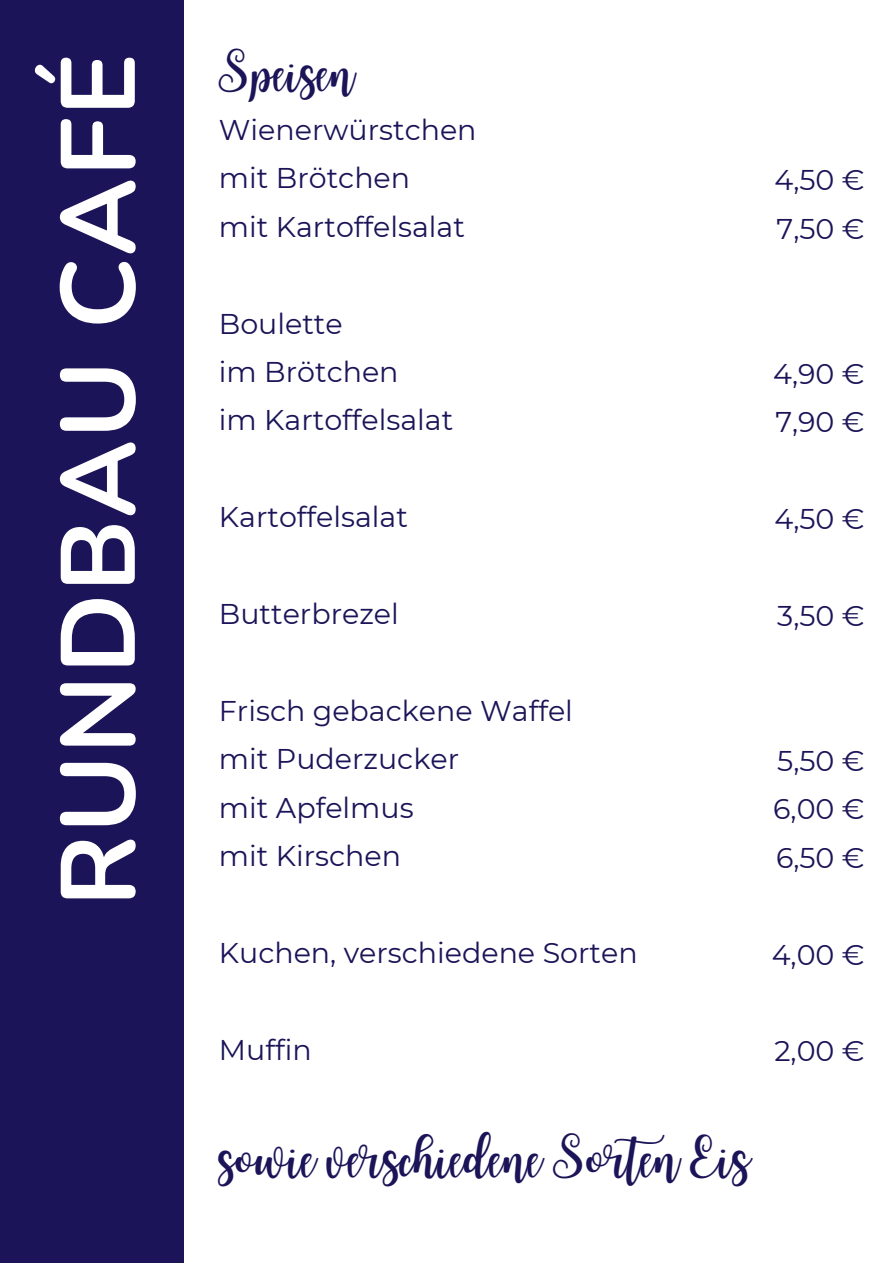
<style>
.page{position:relative;width:894px;height:1264px;background:#fff}
.page>*{position:absolute;margin:0;border:0;box-sizing:border-box;transform-origin:0 0}
.t1{font:700 105px "Nunito";letter-spacing:.015em;color:#fff}
.t2{font:42px "Joshico";color:#1b1458}
.t3{font:40.5px "Joshico";color:#1b1458}
.t4{font:28.5px "Montserrat";color:#1b1458}
</style>
<div class="page">
<div style="left:0;top:0;width:183px;height:1262px;background:#1b1458"></div>
<h1 class="t1" style="left:29px;top:906px;width:854px;rotate:-90deg">RUNDBAU CAFÉ</h1>
<p class="t3" style="left:219px;top:37px;width:137px">Speisen</p>
<p class="t4" style="left:219px;top:112px;width:259px">Wienerwürstchen</p>
<p class="t4" style="left:219px;top:161px;width:193px">mit Brötchen</p>
<p class="t4" style="left:219px;top:209px;width:247px">mit Kartoffelsalat</p>
<p class="t4" style="left:219px;top:306px;width:125px">Boulette</p>
<p class="t4" style="left:219px;top:354px;width:181px">im Brötchen</p>
<p class="t4" style="left:219px;top:403px;width:236px">im Kartoffelsalat</p>
<p class="t4" style="left:219px;top:499px;width:190px">Kartoffelsalat</p>
<p class="t4" style="left:219px;top:596px;width:181px">Butterbrezel</p>
<p class="t4" style="left:219px;top:693px;width:355px">Frisch gebackene Waffel</p>
<p class="t4" style="left:219px;top:741px;width:242px">mit Puderzucker</p>
<p class="t4" style="left:219px;top:790px;width:196px">mit Apfelmus</p>
<p class="t4" style="left:219px;top:838px;width:184px">mit Kirschen</p>
<p class="t4" style="left:219px;top:935px;width:420px">Kuchen, verschiedene Sorten</p>
<p class="t4" style="left:774px;top:163px;width:92px">4,50 €</p>
<p class="t4" style="left:776px;top:211px;width:90px">7,50 €</p>
<p class="t4" style="left:773px;top:356px;width:93px">4,90 €</p>
<p class="t4" style="left:775px;top:404px;width:91px">7,90 €</p>
<p class="t4" style="left:774px;top:501px;width:92px">4,50 €</p>
<p class="t4" style="left:777px;top:598px;width:89px">3,50 €</p>
<p class="t4" style="left:777px;top:743px;width:89px">5,50 €</p>
<p class="t4" style="left:773px;top:791px;width:93px">6,00 €</p>
<p class="t4" style="left:775px;top:840px;width:90px">6,50 €</p>
<p class="t4" style="left:771px;top:937px;width:94px">4,00 €</p>
<p class="t4" style="left:219px;top:1031px;width:94px">Muffin</p>
<p class="t4" style="left:774px;top:1033px;width:92px">2,00 €</p>
<h2 class="t2" style="left:219px;top:1121px;width:533px">sowie verschiedene Sorten Eis</h2>
</div>
